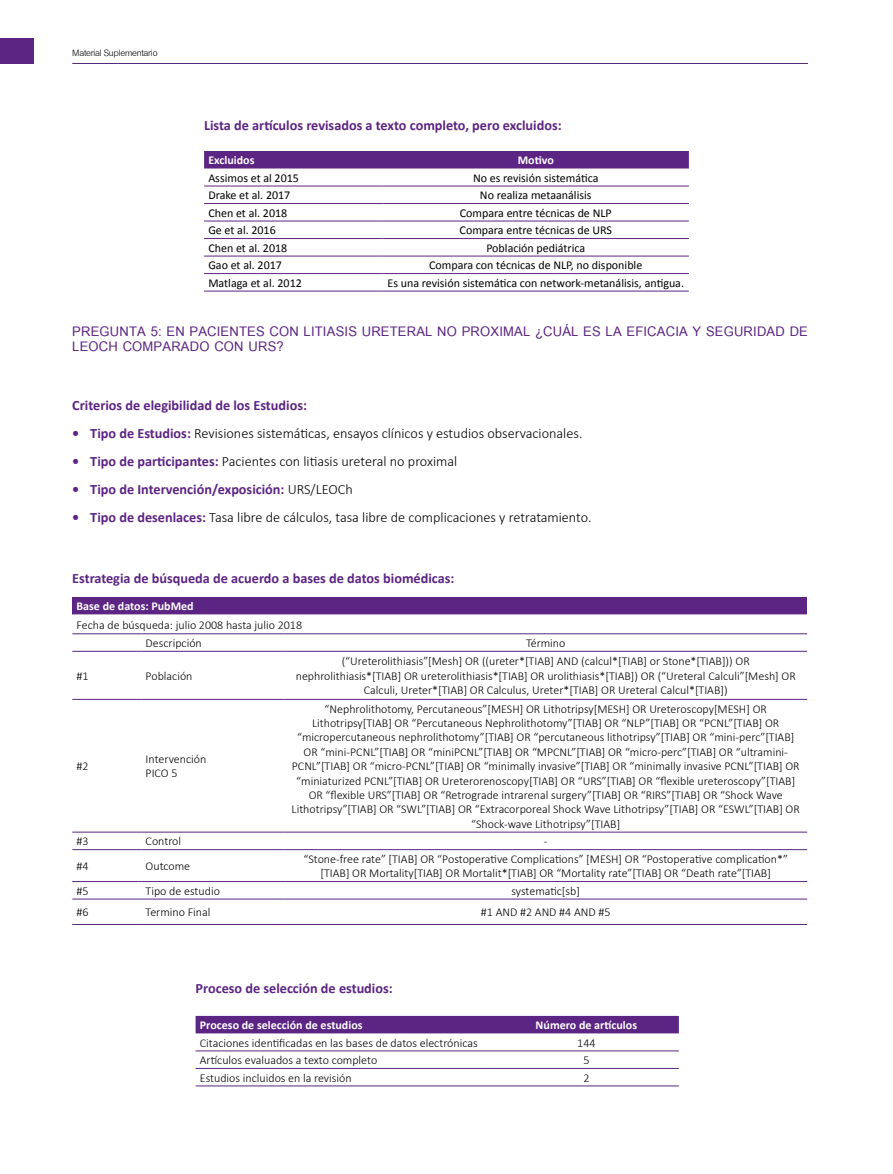
<style>
.page{position:relative;width:893px;height:1174px;background:#fff}
.page>*{position:absolute;margin:0;border:0;box-sizing:border-box;transform-origin:0 0}
.t1{font:700 20.25px/15px "Cordia UPC";letter-spacing:.01em;color:#5c2483}
.t2{font:300 14.25px "Calibri";color:#000}
.t3{font:700 14.25px "Calibri";color:#5c2483}
.t4{font:13.5px "Cordia UPC";letter-spacing:-.02em;color:#000}
.t5{font:300 12px/14.4px "Calibri";color:#000;text-align:center}
.t6{font:12px "Calibri";color:#000}
.t7{font:700 12px "Calibri";color:#fff}
.s1{font-weight:700;color:#5c2483}
.s2{font-weight:300;color:#000}
</style>
<div class="page">
<div style="left:0;top:38px;width:34px;height:26px;background:#5c2483"></div>
<hr style="left:72px;top:63px;width:736px;height:1px;background:#5c2483">
<div style="left:204px;top:151px;width:485px;height:17px;background:#5c2483"></div>
<hr style="left:204px;top:186px;width:179px;height:1px;background:#5c2483">
<hr style="left:383px;top:186px;width:306px;height:1px;background:#5c2483">
<hr style="left:204px;top:203px;width:179px;height:1px;background:#5c2483">
<hr style="left:383px;top:203px;width:306px;height:1px;background:#5c2483">
<hr style="left:204px;top:221px;width:179px;height:1px;background:#5c2483">
<hr style="left:383px;top:221px;width:306px;height:1px;background:#5c2483">
<hr style="left:204px;top:238px;width:179px;height:1px;background:#5c2483">
<hr style="left:383px;top:238px;width:306px;height:1px;background:#5c2483">
<hr style="left:204px;top:256px;width:179px;height:1px;background:#5c2483">
<hr style="left:383px;top:256px;width:306px;height:1px;background:#5c2483">
<hr style="left:204px;top:273px;width:179px;height:1px;background:#5c2483">
<hr style="left:383px;top:273px;width:306px;height:1px;background:#5c2483">
<hr style="left:204px;top:291px;width:179px;height:1px;background:#5c2483">
<hr style="left:383px;top:291px;width:306px;height:1px;background:#5c2483">
<div style="left:72px;top:597px;width:735px;height:17px;background:#5c2483"></div>
<svg style="left:72px;top:614px;width:735px;height:286px"></svg>
<hr style="left:72px;top:633px;width:69px;height:1px;background:#5c2483">
<hr style="left:141px;top:633px;width:143px;height:1px;background:#5c2483">
<hr style="left:284px;top:633px;width:523px;height:1px;background:#5c2483">
<hr style="left:72px;top:651px;width:69px;height:1px;background:#5c2483">
<hr style="left:141px;top:651px;width:143px;height:1px;background:#5c2483">
<hr style="left:284px;top:651px;width:523px;height:1px;background:#5c2483">
<hr style="left:72px;top:699px;width:69px;height:1px;background:#5c2483">
<hr style="left:141px;top:699px;width:143px;height:1px;background:#5c2483">
<hr style="left:284px;top:699px;width:523px;height:1px;background:#5c2483">
<hr style="left:72px;top:831px;width:69px;height:1px;background:#5c2483">
<hr style="left:141px;top:831px;width:143px;height:1px;background:#5c2483">
<hr style="left:284px;top:831px;width:523px;height:1px;background:#5c2483">
<hr style="left:72px;top:849px;width:69px;height:1px;background:#5c2483">
<hr style="left:141px;top:849px;width:143px;height:1px;background:#5c2483">
<hr style="left:284px;top:849px;width:523px;height:1px;background:#5c2483">
<hr style="left:72px;top:881px;width:69px;height:1px;background:#5c2483">
<hr style="left:141px;top:881px;width:143px;height:1px;background:#5c2483">
<hr style="left:284px;top:881px;width:523px;height:1px;background:#5c2483">
<hr style="left:72px;top:898px;width:69px;height:1px;background:#5c2483">
<hr style="left:141px;top:898px;width:143px;height:1px;background:#5c2483">
<hr style="left:284px;top:898px;width:523px;height:1px;background:#5c2483">
<hr style="left:72px;top:924px;width:69px;height:1px;background:#5c2483">
<hr style="left:141px;top:924px;width:143px;height:1px;background:#5c2483">
<hr style="left:284px;top:924px;width:523px;height:1px;background:#5c2483">
<div style="left:196px;top:1016px;width:483px;height:17px;background:#5c2483"></div>
<hr style="left:196px;top:1050px;width:298px;height:1px;background:#5c2483">
<hr style="left:494px;top:1050px;width:185px;height:1px;background:#5c2483">
<hr style="left:196px;top:1068px;width:298px;height:1px;background:#5c2483">
<hr style="left:494px;top:1068px;width:185px;height:1px;background:#5c2483">
<hr style="left:196px;top:1085px;width:298px;height:1px;background:#5c2483">
<hr style="left:494px;top:1085px;width:185px;height:1px;background:#5c2483">
<p class="t4" style="left:72px;top:44px;width:87px">Material Suplementario</p>
<p class="t3" style="left:204px;top:116px;width:359px">Lista de artículos revisados a texto completo, pero excluidos:</p>
<p class="t7" style="left:208px;top:153px;width:48px">Excluidos</p>
<p class="t7" style="left:518px;top:153px;width:37px">Motivo</p>
<p class="t6" style="left:208px;top:170px;width:92px">Assimos et al 2015</p>
<p class="t6" style="left:473px;top:170px;width:127px">No es revisión sistemática</p>
<p class="t6" style="left:208px;top:188px;width:84px">Drake et al. 2017</p>
<p class="t6" style="left:480px;top:188px;width:113px">No realiza metaanálisis</p>
<p class="t6" style="left:208px;top:205px;width:80px">Chen et al. 2018</p>
<p class="t6" style="left:460px;top:205px;width:153px">Compara entre técnicas de NLP</p>
<p class="t6" style="left:208px;top:223px;width:69px">Ge et al. 2016</p>
<p class="t6" style="left:460px;top:223px;width:154px">Compara entre técnicas de URS</p>
<p class="t6" style="left:208px;top:240px;width:80px">Chen et al. 2018</p>
<p class="t6" style="left:486px;top:240px;width:100px">Población pediátrica</p>
<p class="t6" style="left:208px;top:258px;width:75px">Gao et al. 2017</p>
<p class="t6" style="left:429px;top:258px;width:215px">Compara con técnicas de NLP, no disponible</p>
<p class="t6" style="left:208px;top:275px;width:95px">Matlaga et al. 2012</p>
<p class="t6" style="left:387px;top:275px;width:298px">Es una revisión sistemática con network-metanálisis, antigua.</p>
<h1 class="t1" style="left:72px;top:325px;width:737px">PREGUNTA 5: EN PACIENTES CON LITIASIS URETERAL NO PROXIMAL ¿CUÁL ES LA EFICACIA Y SEGURIDAD DE<br>LEOCH COMPARADO CON URS?</h1>
<p class="t3" style="left:72px;top:396px;width:236px">Criterios de elegibilidad de los Estudios:</p>
<p class="t2" style="left:72px;top:424px;width:512px"><span class="s1">• Tipo de Estudios:</span> Revisiones sistemáticas, ensayos clínicos y estudios observacionales.</p>
<p class="t2" style="left:72px;top:452px;width:387px"><span class="s1">• Tipo de participantes:</span> Pacientes con litiasis ureteral no proximal</p>
<p class="t3" style="left:72px;top:480px;width:282px">• Tipo de Intervención/exposición: <span class="s2">URS/LEOCh</span></p>
<p class="t2" style="left:72px;top:508px;width:521px"><span class="s1">• Tipo de desenlaces:</span> Tasa libre de cálculos, tasa libre de complicaciones y retratamiento.</p>
<p class="t3" style="left:72px;top:569px;width:384px">Estrategia de búsqueda de acuerdo a bases de datos biomédicas:</p>
<p class="t7" style="left:77px;top:598px;width:119px">Base de datos: PubMed</p>
<p class="t5" style="left:146px;top:615px;width:158px;line-height:18.5px;text-align:left;text-indent:-69px">Fecha de búsqueda: julio 2008 hasta julio 2018<br>Descripción</p>
<p class="t5" style="left:526px;top:635px;width:41px">Término</p>
<p class="t5" style="left:77px;top:668px;width:14px">#1</p>
<p class="t5" style="left:146px;top:668px;width:48px">Población</p>
<p class="t5" style="left:77px;top:759px;width:14px">#2</p>
<p class="t5" style="left:146px;top:751px;width:62px;text-align:left">Intervención<br>PICO 5</p>
<p class="t5" style="left:296px;top:654px;width:501px">(“Ureterolithiasis”[Mesh] OR ((ureter*[TIAB] AND (calcul*[TIAB] or Stone*[TIAB])) OR nephrolithiasis*[TIAB] OR ureterolithiasis*[TIAB] OR urolithiasis*[TIAB]) OR (“Ureteral Calculi”[Mesh] OR<br>Calculi, Ureter*[TIAB] OR Calculus, Ureter*[TIAB] OR Ureteral Calcul*[TIAB])</p>
<p class="t5" style="left:292px;top:701px;width:510px">“Nephrolithotomy, Percutaneous”[MESH] OR Lithotripsy[MESH] OR Ureteroscopy[MESH] OR Lithotripsy[TIAB] OR “Percutaneous Nephrolithotomy”[TIAB] OR “NLP”[TIAB] OR “PCNL”[TIAB] OR “micropercutaneous nephrolithotomy”[TIAB] OR “percutaneous lithotripsy”[TIAB] OR “mini-perc”[TIAB] OR “mini-PCNL”[TIAB] OR “miniPCNL”[TIAB] OR “MPCNL”[TIAB] OR “micro-perc”[TIAB] OR “ultramini-PCNL”[TIAB] OR “micro-PCNL”[TIAB] OR “minimally invasive”[TIAB] OR “minimally invasive PCNL”[TIAB] OR “miniaturized PCNL”[TIAB] OR Ureterorenoscopy[TIAB] OR “URS”[TIAB] OR “flexible ureteroscopy”[TIAB] OR “flexible URS”[TIAB] OR “Retrograde intrarenal surgery”[TIAB] OR “RIRS”[TIAB] OR “Shock Wave Lithotripsy”[TIAB] OR “SWL”[TIAB] OR “Extracorporeal Shock Wave Lithotripsy”[TIAB] OR “ESWL”[TIAB] OR “Shock-wave Lithotripsy”[TIAB]</p>
<p class="t5" style="left:77px;top:834px;width:14px">#3</p>
<p class="t5" style="left:146px;top:834px;width:37px">Control</p>
<p class="t5" style="left:544px;top:834px;width:5px">-</p>
<p class="t5" style="left:77px;top:858px;width:14px">#4</p>
<p class="t5" style="left:146px;top:858px;width:46px">Outcome</p>
<p class="t5" style="left:304px;top:851px;width:486px">“Stone-free rate” [TIAB] OR “Postoperative Complications” [MESH] OR “Postoperative complication*” [TIAB] OR Mortality[TIAB] OR Mortalit*[TIAB] OR “Mortality rate”[TIAB] OR “Death rate”[TIAB]</p>
<p class="t5" style="left:77px;top:883px;width:14px">#5</p>
<p class="t5" style="left:146px;top:883px;width:76px">Tipo de estudio</p>
<p class="t5" style="left:512px;top:883px;width:70px">systematic[sb]</p>
<p class="t5" style="left:77px;top:905px;width:14px">#6</p>
<p class="t5" style="left:146px;top:905px;width:66px">Termino Final</p>
<p class="t5" style="left:481px;top:905px;width:131px">#1 AND #2 AND #4 AND #5</p>
<p class="t3" style="left:196px;top:978px;width:199px">Proceso de selección de estudios:</p>
<p class="t7" style="left:200px;top:1017px;width:164px">Proceso de selección de estudios</p>
<p class="t7" style="left:536px;top:1017px;width:103px">Número de artículos</p>
<p class="t5" style="left:200px;top:1035px;width:279px">Citaciones identificadas en las bases de datos electrónicas</p>
<p class="t5" style="left:577px;top:1035px;width:20px">144</p>
<p class="t5" style="left:200px;top:1052px;width:179px">Artículos evaluados a texto completo</p>
<p class="t5" style="left:583px;top:1052px;width:8px">5</p>
<p class="t5" style="left:200px;top:1070px;width:153px">Estudios incluidos en la revisión</p>
<p class="t5" style="left:583px;top:1070px;width:8px">2</p>
</div>
